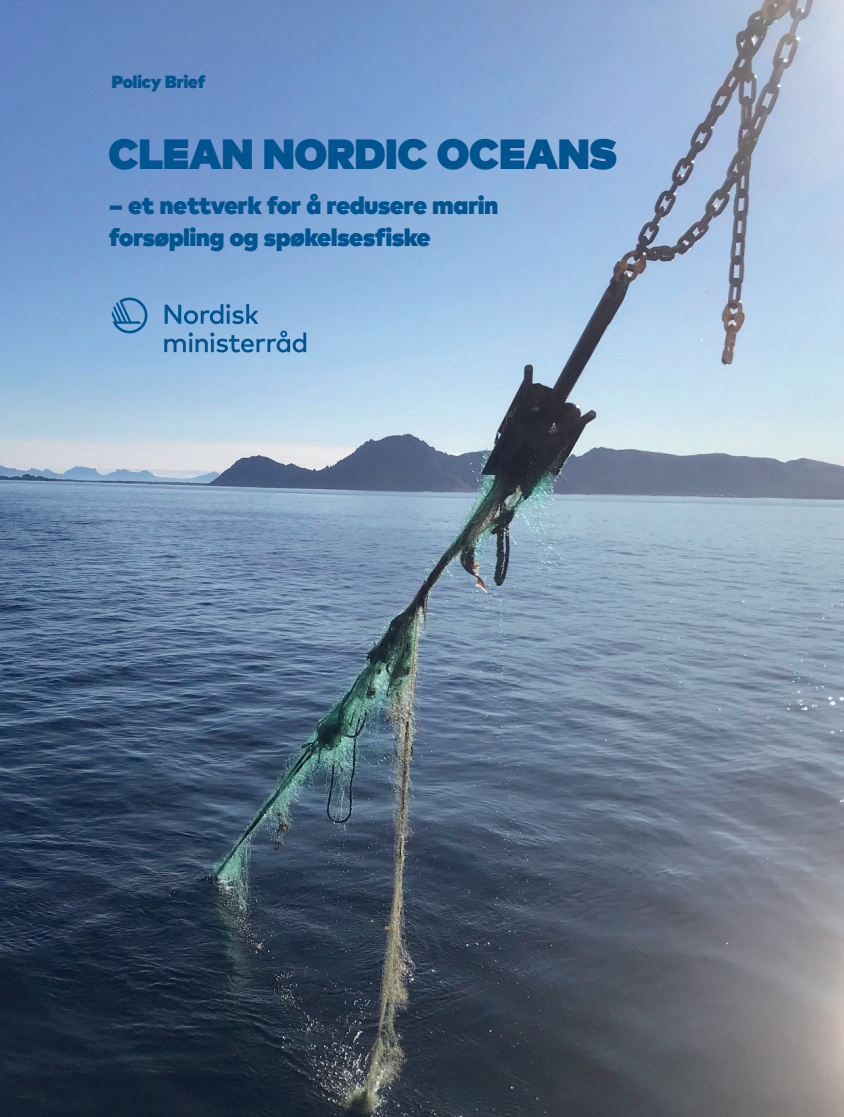
<style>
.page{position:relative;width:844px;height:1117px;background:#fff}
.page>*{position:absolute;margin:0;border:0;box-sizing:border-box;transform-origin:0 0}
.t1{font:900 42px "Mark Pro";letter-spacing:.005em;color:#00548f}
.t2{font:900 24.5px/31.5px "Mark Pro";color:#00548f}
.t3{font:900 17.5px "Mark Pro";color:#00548f}
</style>
<div class="page">
<img style="left:0;top:0;width:843px;height:1116px">
<svg style="left:112px;top:297px;width:35px;height:36px"></svg>
<svg style="left:165px;top:304px;width:93px;height:20px;background:#5991c1"></svg>
<svg style="left:164px;top:330px;width:142px;height:22px;background:#699dc9"></svg>
<p class="t3" style="left:112px;top:68px;width:95px">Policy Brief</p>
<h1 class="t1" style="left:109px;top:121px;width:509px">CLEAN NORDIC OCEANS</h1>
<p class="t2" style="left:109px;top:187px;width:390px">– et nettverk for å redusere marin forsøpling og spøkelsesfiske</p>
</div>
